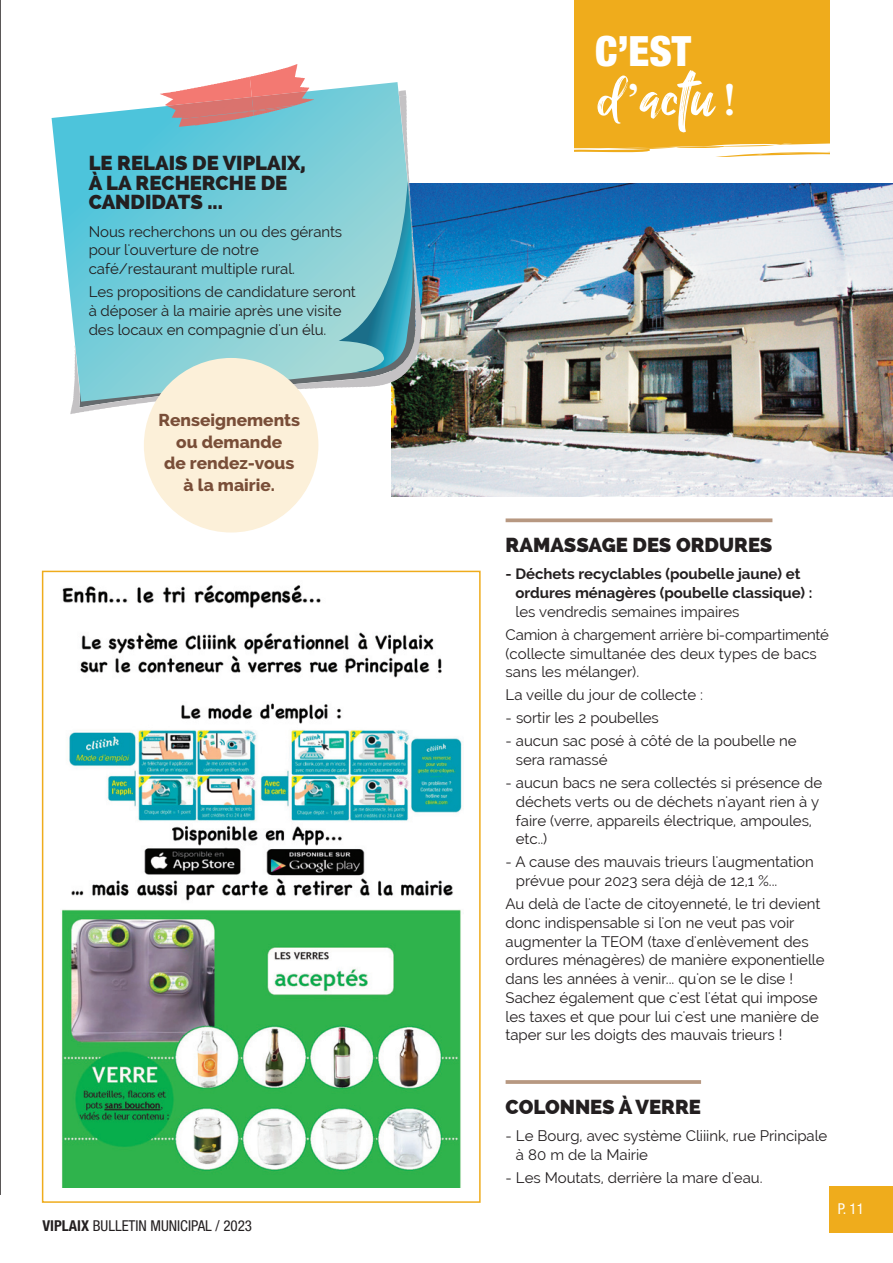
<style>
.page{position:relative;width:893px;height:1263px;background:#fff}
.page>*{position:absolute;margin:0;border:0;box-sizing:border-box;transform-origin:0 0}
.t1{font:70.95px "Billy Ohio";color:#fff}
.t2{font:900 condensed 41.85px "Helvetica Neue LT Std";color:#fff}
.t3{font:800 20.25px/19.5px "Raleway";color:#231f20}
.t4{font:800 17.25px/21.6px "Raleway";color:#794e38;text-align:center}
.t5{font:15px/18.8px "Raleway";letter-spacing:-.005em;color:#231f20}
.t6{font:700 15px/18.8px "Raleway";letter-spacing:-.005em;color:#231f20}
.t7{font:condensed 15px "Helvetica Neue";color:#231f20}
.t8{font:condensed 15px "Helvetica Neue";color:#fff}
.s1{font-weight:700}
.s2{font-family:"Times";font-weight:600;font-size:45px}
.s3{font-weight:400}
</style>
<div class="page">
<img style="left:391px;top:183px;width:502px;height:314px">
<div style="left:574px;top:0;width:255px;height:158px;background:#efac1c"></div>
<svg style="left:574px;top:143px;width:255px;height:15px"></svg>
<div style="left:829px;top:1186px;width:64px;height:47px;background:#efac1c"></div>
<svg style="left:506px;top:518px;width:266px;height:4px"></svg>
<img style="left:61px;top:585px;width:402px;height:602px">
<div style="left:42px;top:571px;width:439px;height:632px;border:2px solid #efac1c"></div>
<hr style="left:506px;top:1080px;width:195px;height:4px;background:#ba9d87">
<hr style="left:0;top:0;width:1px;height:1195px;background:#231f20">
<img style="left:52px;top:116px;width:18px;height:179px">
<svg style="left:70px;top:64px;width:351px;height:350px"></svg>
<div style="left:144px;top:358px;width:174px;height:174px;background:#fcf0d9;border-radius:50%"></div>
<p class="t3" style="left:89px;top:153px;width:219px">LE RELAIS DE VIPLAIX,<br>À LA RECHERCHE DE<br>CANDIDATS ...</p>
<p class="t5" style="left:89px;top:222px;width:255px">Nous recherchons un ou des gérants pour l'ouverture de notre café/restaurant multiple rural.</p>
<p class="t5" style="left:89px;top:282px;width:269px">Les propositions de candidature seront à déposer à la mairie après une visite des locaux en compagnie d'un élu.</p>
<p class="t4" style="left:158px;top:409px;width:143px">Renseignements ou demande<br>de rendez-vous à la mairie.</p>
<p class="t7" style="left:43px;top:1220px;width:211px"><span class="s1">VIPLAIX</span> BULLETIN MUNICIPAL / 2023</p>
<p class="t2" style="left:595px;top:36px;width:97px">C’EST</p>
<p class="t1" style="left:597px;top:49px;width:141px">d <span class="s2">’</span>actu <span class="s2">!</span></p>
<p class="t3" style="left:506px;top:535px;width:268px">RAMASSAGE DES ORDURES</p>
<p class="t6" style="left:515px;top:564px;width:298px;text-indent:-10px">- Déchets recyclables (poubelle jaune) et ordures ménagères (poubelle classique) : <span class="s3">les vendredis semaines impaires</span></p>
<p class="t5" style="left:506px;top:625px;width:325px">Camion à chargement arrière bi-compartimenté (collecte simultanée des deux types de bacs sans les mélanger).</p>
<p class="t5" style="left:506px;top:686px;width:199px">La veille du jour de collecte :</p>
<p class="t5" style="left:506px;top:709px;width:155px">- sortir les 2 poubelles</p>
<p class="t5" style="left:516px;top:732px;width:282px;text-indent:-10px">- aucun sac posé à côté de la poubelle ne sera ramassé</p>
<p class="t5" style="left:516px;top:773px;width:308px;text-indent:-10px">- aucun bacs ne sera collectés si présence de déchets verts ou de déchets n'ayant rien à y faire (verre, appareils électrique, ampoules, etc..)</p>
<p class="t5" style="left:516px;top:853px;width:299px;text-indent:-10px">- A cause des mauvais trieurs l'augmentation prévue pour 2023 sera déjà de 12,1 %...</p>
<p class="t5" style="left:506px;top:894px;width:320px">Au delà de l'acte de citoyenneté, le tri devient donc indispensable si l'on ne veut pas voir augmenter la TEOM (taxe d'enlèvement des ordures ménagères) de manière exponentielle dans les années à venir... qu'on se le dise !<br>Sachez également que c'est l'état qui impose les taxes et que pour lui c'est une manière de taper sur les doigts des mauvais trieurs !</p>
<p class="t3" style="left:506px;top:1097px;width:197px">COLONNES À VERRE</p>
<p class="t5" style="left:516px;top:1126px;width:313px;text-indent:-10px">- Le Bourg, avec système Cliiink, rue Principale à 80 m de la Mairie</p>
<p class="t5" style="left:506px;top:1168px;width:258px">- Les Moutats, derrière la mare d'eau.</p>
<p class="t8" style="left:838px;top:1203px;width:28px">P. 11</p>
</div>
